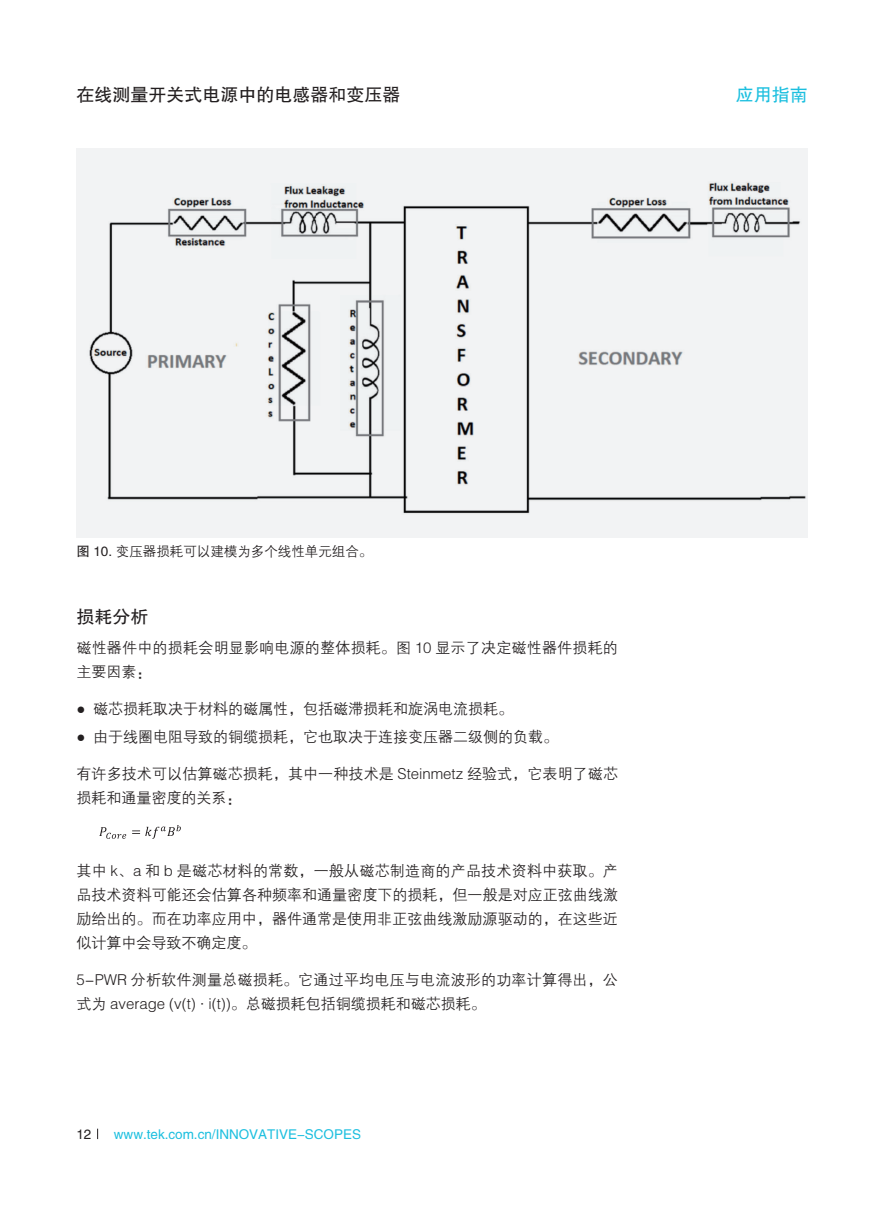
<style>
.page{position:relative;width:893px;height:1212px;background:#fff}
.page>*{position:absolute;margin:0;border:0;box-sizing:border-box;transform-origin:0 0}
.t1{font:18px "FZHTJW GB1 0";color:#231f20}
.t2{font:18px "FZHTJW GB1 0";color:#1cbfdf}
.t3{font:15px/24px "FZZDXJW GB1 0";letter-spacing:.005em;color:#231f20}
.t4{font:13.5px "FZHTJW GB1 0";color:#1cbfdf}
.t5{font:13.5px "FZZDXJW GB1 0";color:#231f20}
.t6{font:13.5px "FZHTJW GB1 0";color:#231f20}
.s1{font-family:"FZHTJW GB1 0"}
.s2{font-family:"Arial"}
</style>
<div class="page">
<div style="left:76px;top:149px;width:732px;height:389px;background:#f2f3f4"></div>
<img style="left:89px;top:182px;width:717px;height:332px">
<svg style="left:99px;top:827px;width:27px;height:12px"></svg>
<svg style="left:132px;top:825px;width:49px;height:14px"></svg>
<p class="t1" style="left:76px;top:84px;width:325px">在线测量开关式电源中的电感器和变压器</p>
<p class="t2" style="left:736px;top:84px;width:73px">应用指南</p>
<p class="t5" style="left:76px;top:544px;width:297px"><span class="s1">图 10.</span> 变压器损耗可以建模为多个线性单元组合。</p>
<p class="t1" style="left:76px;top:607px;width:73px">损耗分析</p>
<p class="t3" style="left:76px;top:636px;width:543px">磁性器件中的损耗会明显影响电源的整体损耗。图 10 显示了决定磁性器件损耗的主要因素：</p>
<p class="t3" style="left:76px;top:697px;width:438px"><span class="s2">●</span> 磁芯损耗取决于材料的磁属性，包括磁滞损耗和旋涡电流损耗。</p>
<p class="t3" style="left:76px;top:725px;width:483px"><span class="s2">●</span> 由于线圈电阻导致的铜缆损耗，它也取决于连接变压器二级侧的负载。</p>
<p class="t3" style="left:76px;top:762px;width:543px">有许多技术可以估算磁芯损耗，其中一种技术是 Steinmetz 经验式，它表明了磁芯损耗和通量密度的关系：</p>
<p class="t3" style="left:76px;top:859px;width:543px;text-align:justify">其中 k、a 和 b 是磁芯材料的常数，一般从磁芯制造商的产品技术资料中获取。产品技术资料可能还会估算各种频率和通量密度下的损耗，但一般是对应正弦曲线激励给出的。而在功率应用中，器件通常是使用非正弦曲线激励源驱动的，在这些近似计算中会导致不确定度。</p>
<p class="t3" style="left:76px;top:968px;width:543px">5-PWR 分析软件测量总磁损耗。它通过平均电压与电流波形的功率计算得出，公式为 average (v(t) <span class="s2">∙</span> i(t))。总磁损耗包括铜缆损耗和磁芯损耗。</p>
<p class="t6" style="left:76px;top:1126px;width:16px">12</p>
<p class="t4" style="left:114px;top:1126px;width:249px">www.tek.com.cn/INNOVATIVE-SCOPES</p>
</div>
